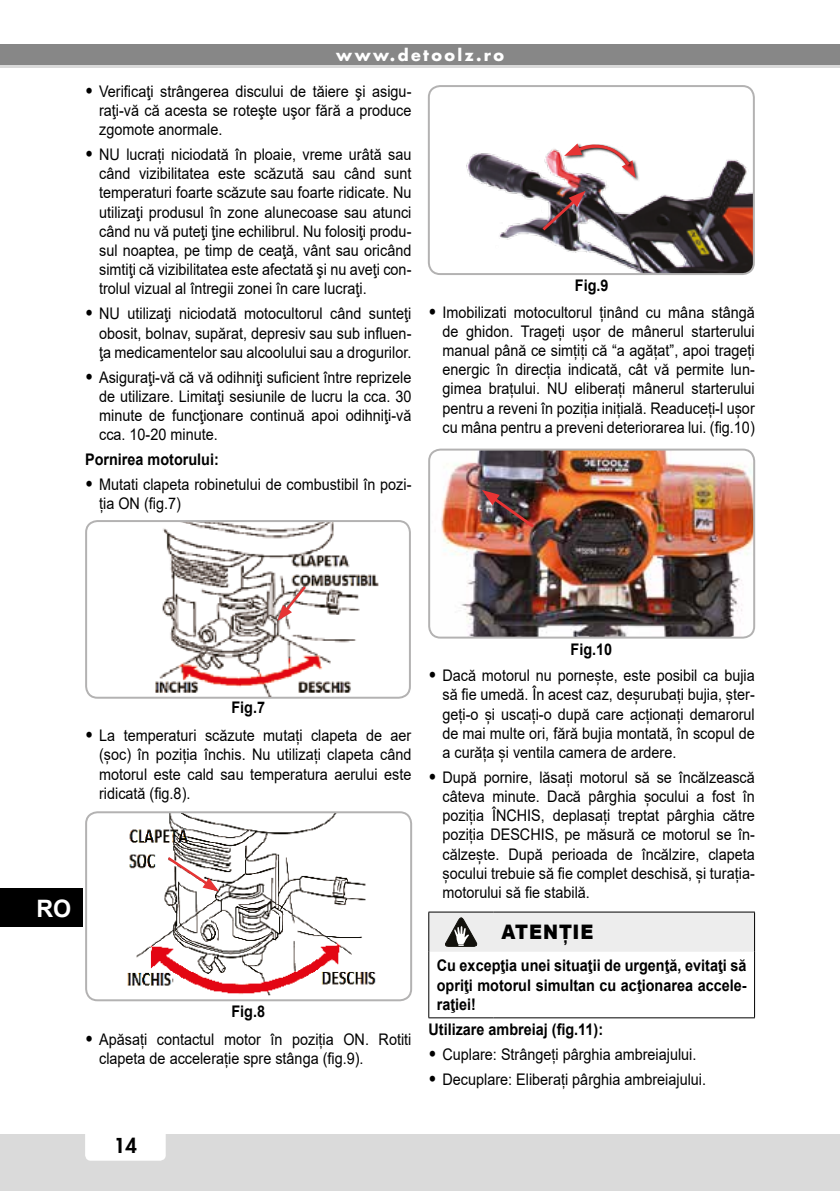
<style>
.page{position:relative;width:840px;height:1191px;background:#fff}
.page>*{position:absolute;margin:0;border:0;box-sizing:border-box;transform-origin:0 0}
.t1{font:700 24px "Arial";color:#fff}
.t2{font:900 20px "Arial";letter-spacing:.05em;color:#000;scale:.9 1}
.t3{font:800 20px "Futura";color:#000}
.t4{font:16px/19.2px "Arial";color:#000;text-align:justify;scale:.9 1}
.t5{font:700 16px/19.2px "Arial";color:#000;text-align:justify;scale:.9 1}
.t6{font:700 16px "Futura";letter-spacing:.15em;color:#fff}
.s1{font-weight:900;font-size:18px}
</style>
<div class="page">
<div style="left:0;top:1134px;width:839px;height:57px;background:#dadada"></div>
<div style="left:85px;top:1120px;width:81px;height:40px;background:#fff;border-radius:6px"></div>
<div style="left:0;top:44px;width:839px;height:24px;background:#878787"></div>
<hr style="left:0;top:65px;width:839px;height:3px;background:#dadada">
<div style="left:0;top:888px;width:82px;height:39px;background:#000"></div>
<img style="left:155px;top:521px;width:254px;height:176px">
<div style="left:85px;top:520px;width:325px;height:178px;border:2px solid #b3b2b2;border-radius:11px"></div>
<svg style="left:277px;top:583px;width:31px;height:38px"></svg>
<img style="left:88px;top:814px;width:323px;height:186px">
<div style="left:85px;top:811px;width:327px;height:190px;border:2px solid #b3b2b2;border-radius:11px"></div>
<svg style="left:165px;top:854px;width:54px;height:37px"></svg>
<img style="left:429px;top:449px;width:324px;height:188px">
<div style="left:428px;top:448px;width:326px;height:190px;border:2px solid #b3b2b2;border-radius:11px"></div>
<img style="left:481px;top:490px;width:55px;height:40px">
<img style="left:430px;top:149px;width:323px;height:125px">
<div style="left:427px;top:85px;width:327px;height:190px;border:2px solid #b3b2b2;border-radius:11px"></div>
<svg style="left:539px;top:191px;width:46px;height:42px;background:#72585c"></svg>
<div style="left:577px;top:144px;width:62px;height:38px;background:#000;opacity:.75"></div>
<div style="left:563px;top:142px;width:70px;height:27px;background:#000;opacity:.75"></div>
<svg style="left:564px;top:142px;width:71px;height:36px"></svg>
<hr style="left:753px;top:951px;width:1px;height:66px;background:#000">
<hr style="left:428px;top:911px;width:65px;height:1px;background:#000">
<hr style="left:493px;top:911px;width:261px;height:1px;background:#000">
<hr style="left:428px;top:951px;width:1px;height:66px;background:#000">
<hr style="left:428px;top:1017px;width:65px;height:1px;background:#000">
<hr style="left:493px;top:1017px;width:261px;height:1px;background:#000">
<svg style="left:428px;top:912px;width:326px;height:39px;background:#e1e1e1"></svg>
<p class="t6" style="left:336px;top:44px;width:169px">www.detoolz.ro</p>
<p class="t4" style="left:99px;top:81px;width:348px;text-indent:-14px"><span class="s1">•</span> Verificaţi strângerea discului de tăiere şi asigu&shy;raţi-vă că acesta se roteşte uşor fără a produce zgomote anormale.</p>
<p class="t4" style="left:99px;top:145px;width:348px;text-indent:-14px"><span class="s1">•</span> NU lucrați niciodată în ploaie, vreme urâtă sau când vizibilitatea este scăzută sau când sunt temperaturi foarte scăzute sau foarte ridicate. Nu utilizaţi produsul în zone alunecoase sau atunci când nu vă puteţi ţine echilibrul. Nu folosiţi produ&shy;sul noaptea, pe timp de ceaţă, vânt sau oricând simtiţi că vizibilitatea este afectată şi nu aveţi con&shy;trolul vizual al întregii zonei în care lucraţi.</p>
<p class="t4" style="left:99px;top:304px;width:348px;text-indent:-14px"><span class="s1">•</span> NU utilizaţi niciodată motocultorul când sunteţi obosit, bolnav, supărat, depresiv sau sub influen&shy;ţa medicamentelor sau alcoolului sau a drogurilor.</p>
<p class="t4" style="left:99px;top:367px;width:348px;text-indent:-14px"><span class="s1">•</span> Asiguraţi-vă că vă odihniţi suficient între reprizele de utilizare. Limitaţi sesiunile de lucru la cca. 30 minute de funcţionare continuă apoi odihniţi-vă cca. 10-20 minute.</p>
<p class="t5" style="left:85px;top:450px;width:150px">Pornirea motorului:</p>
<p class="t4" style="left:99px;top:475px;width:348px;text-indent:-14px"><span class="s1">•</span> Mutati clapeta robinetului de combustibil în pozi&shy;ția ON (fig.7)</p>
<p class="t5" style="left:574px;top:276px;width:39px">Fig.9</p>
<p class="t4" style="left:442px;top:302px;width:348px;text-indent:-14px"><span class="s1">•</span> Imobilizati motocultorul ținând cu mâna stângă de ghidon. Trageți ușor de mânerul starterului manual până ce simțiți că “a agățat”, apoi trageți energic în direcția indicată, cât vă permite lun&shy;gimea brațului. NU eliberați mânerul starterului pentru a reveni în poziția inițială. Readuceți-l ușor cu mâna pentru a preveni deteriorarea lui. (fig.10)</p>
<p class="t5" style="left:231px;top:698px;width:39px">Fig.7</p>
<p class="t4" style="left:99px;top:726px;width:348px;text-indent:-14px"><span class="s1">•</span> La temperaturi scăzute mutați clapeta de aer (șoc) în poziția închis. Nu utilizați clapeta când motorul este cald sau temperatura aerului este ridicată (fig.8).</p>
<h1 class="t1" style="left:36px;top:891px;width:36px">RO</h1>
<p class="t5" style="left:231px;top:1002px;width:39px">Fig.8</p>
<p class="t4" style="left:99px;top:1030px;width:348px;text-indent:-14px"><span class="s1">•</span> Apăsați contactul motor în poziția ON. Rotiti clapeta de accelerație spre stânga (fig.9).</p>
<p class="t5" style="left:570px;top:640px;width:48px">Fig.10</p>
<p class="t4" style="left:442px;top:666px;width:348px;text-indent:-14px"><span class="s1">•</span> Dacă motorul nu pornește, este posibil ca bujia să fie umedă. În acest caz, deșurubați bujia, șter&shy;geți-o și uscați-o după care acționați demarorul de mai multe ori, fără bujia montată, în scopul de a curăța și ventila camera de ardere.</p>
<p class="t4" style="left:442px;top:767px;width:348px;text-indent:-14px"><span class="s1">•</span> După pornire, lăsați motorul să se încălzească câteva minute. Dacă pârghia șocului a fost în poziția ÎNCHIS, deplasați treptat pârghia către poziția DESCHIS, pe măsură ce motorul se în&shy;călzește. După perioada de încălzire, clapeta șocului trebuie să fie complet deschisă, și turația&shy;motorului să fie stabilă.</p>
<p class="t2" style="left:501px;top:917px;width:104px">ATENȚIE</p>
<p class="t5" style="left:436px;top:956px;width:345px">Cu excepţia unei situaţii de urgenţă, evitaţi să opriţi motorul simultan cu acţionarea accele&shy;raţiei!</p>
<p class="t5" style="left:428px;top:1020px;width:195px">Utilizare ambreiaj (fig.11):</p>
<p class="t4" style="left:428px;top:1044px;width:299px"><span class="s1">•</span> Cuplare: Strângeți pârghia ambreiajului.</p>
<p class="t4" style="left:428px;top:1069px;width:310px"><span class="s1">•</span> Decuplare: Eliberați pârghia ambreiajului.</p>
<p class="t3" style="left:114px;top:1132px;width:25px">14</p>
</div>
